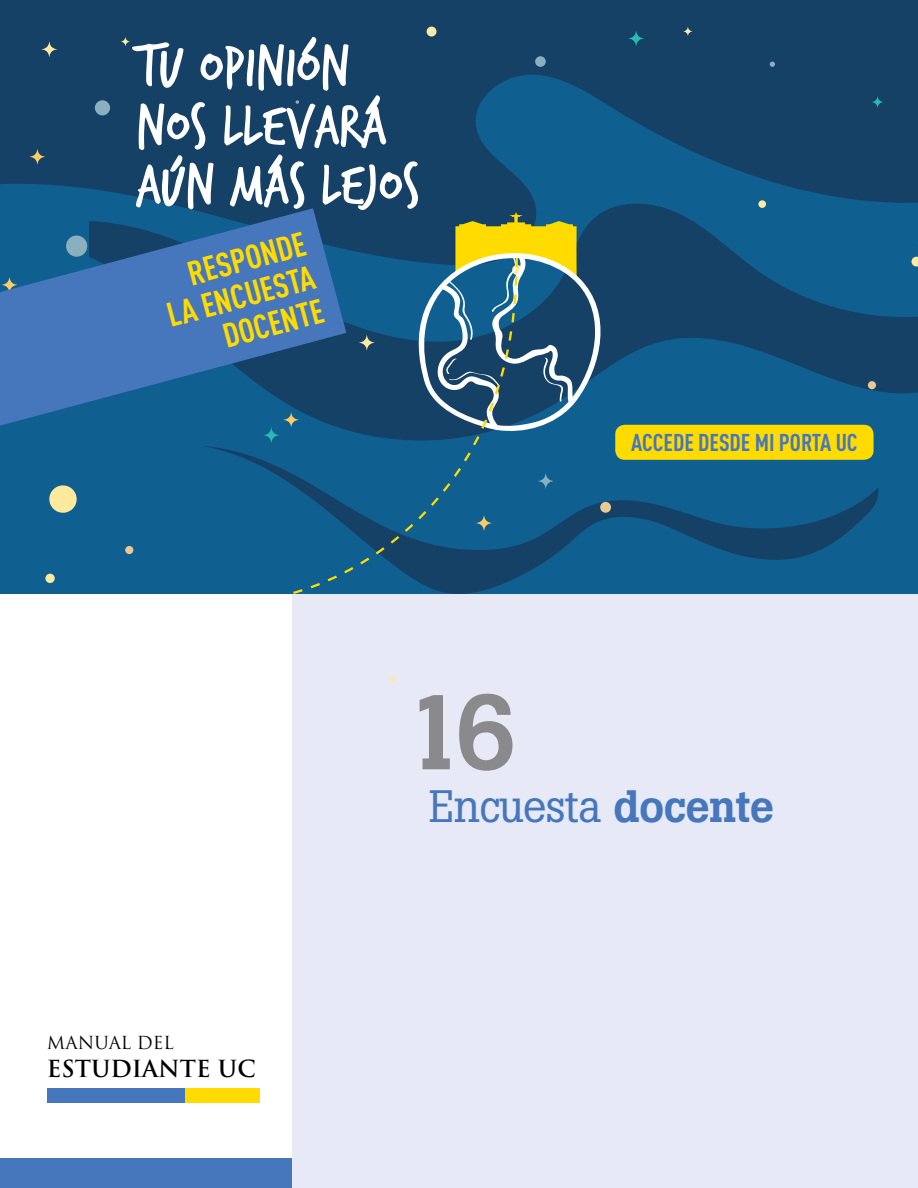
<style>
.page{position:relative;width:918px;height:1188px;background:#fff}
.page>*{position:absolute;margin:0;border:0;box-sizing:border-box;transform-origin:0 0}
.t1{font:500 105px "Boton";color:#8a8a8d}
.t2{font:45px "Boton";letter-spacing:-.015em;color:#4677bc}
.t3{font:700 33.6px/34.8px "DIN Cond";color:#ffdb00;text-align:right}
.t4{font:700 24px "DIN Cond";color:#4677bc}
.t5{font:700 22.95px "Trajan";color:#000}
.t6{font:17.55px "Trajan";color:#000}
.s1{font-weight:500}
</style>
<div class="page">
<div style="left:0;top:1158px;width:359px;height:30px;background:#4677bc"></div>
<div style="left:293px;top:594px;width:625px;height:594px;background:#e7eaf6"></div>
<div style="left:47px;top:1089px;width:212px;height:14px;background:#ffdb00"></div>
<div style="left:47px;top:1089px;width:138px;height:14px;background:#4677bc"></div>
<div style="left:0;top:1px;width:918px;height:593px;background:#164166"></div>
<svg style="left:0;top:104px;width:918px;height:490px;fill:#0f6090"></svg>
<svg style="left:89px;top:199px;width:829px;height:254px;fill:#0f6090"></svg>
<svg style="left:202px;top:446px;width:678px;height:150px;fill:#0f6090"></svg>
<div style="left:95px;top:100px;width:15px;height:15px;background:#8aafbf;border-radius:50%"></div>
<svg style="left:770px;top:62px;width:5px;height:5px"></svg>
<div style="left:868px;top:381px;width:8px;height:8px;background:#e8ca93;border-radius:50%"></div>
<div style="left:600px;top:502px;width:11px;height:11px;background:#e8ca93;border-radius:50%"></div>
<div style="left:125px;top:546px;width:8px;height:8px;background:#e8ca93;border-radius:50%"></div>
<svg style="left:41px;top:41px;width:16px;height:16px"></svg>
<svg style="left:683px;top:27px;width:10px;height:9px"></svg>
<svg style="left:389px;top:674px;width:8px;height:10px"></svg>
<svg style="left:29px;top:149px;width:16px;height:16px"></svg>
<svg style="left:538px;top:473px;width:16px;height:16px"></svg>
<svg style="left:911px;top:257px;width:7px;height:9px"></svg>
<div style="left:758px;top:200px;width:8px;height:8px;background:#feea9d;border-radius:50%"></div>
<div style="left:427px;top:27px;width:10px;height:10px;background:#feea9d;border-radius:50%"></div>
<div style="left:49px;top:485px;width:28px;height:28px;background:#feea9d;border-radius:50%"></div>
<div style="left:45px;top:574px;width:10px;height:9px;background:#feea9d;border-radius:50%"></div>
<svg style="left:628px;top:31px;width:16px;height:15px"></svg>
<svg style="left:872px;top:96px;width:12px;height:12px"></svg>
<svg style="left:0;top:208px;width:121px;height:218px;background:#336da9"></svg>
<svg style="left:291px;top:443px;width:228px;height:152px"></svg>
<div style="left:615px;top:425px;width:259px;height:35px;background:#ffdb00;border-radius:10px"></div>
<svg style="left:121px;top:37px;width:492px;height:406px"></svg>
<p class="t3" style="left:154px;top:264px;width:153px;rotate:-15deg">RESPONDE<br>LA ENCUESTA<br>DOCENTE</p>
<p class="t4" style="left:631px;top:428px;width:228px">ACCEDE DESDE MI PORTA UC</p>
<p class="t6" style="left:47px;top:1032px;width:128px">MANUAL DEL</p>
<p class="t5" style="left:47px;top:1054px;width:210px">ESTUDIANTE UC</p>
<h1 class="t1" style="left:403px;top:670px;width:116px">16</h1>
<h2 class="t2" style="left:429px;top:780px;width:347px">Encuesta <span class="s1">docente</span></h2>
</div>
